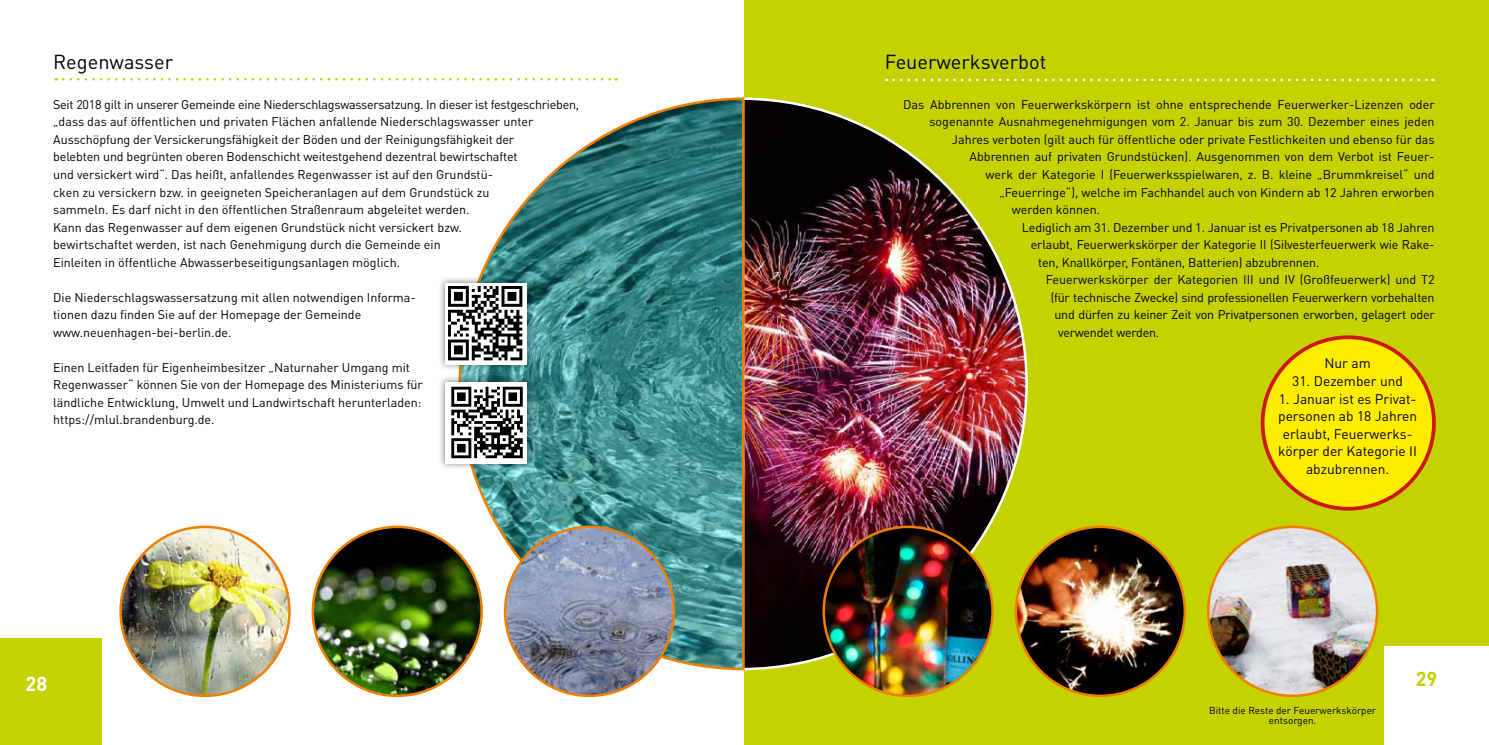
<style>
.page{position:relative;width:1489px;height:745px;background:#fff}
.page>*{position:absolute;margin:0;border:0;box-sizing:border-box;transform-origin:0 0}
.t1{font:20px "DIN Pro";color:#000}
.t2{font:700 20px "DIN Pro";color:#fff}
.t3{font:700 20px "DIN Pro";color:#c3d200}
.t4{font:13.75px/17.5px "DIN Pro";color:#000;text-align:center}
.t5{font:12.5px/17.5px "DIN Pro";color:#000}
.t6{font:12.5px "DIN Pro";letter-spacing:-.02em;color:#000}
.t7{font:10px/10px "DIN Pro";color:#000;text-align:center}
</style>
<div class="page">
<div style="left:744px;top:0;width:744px;height:744px;background:#c3d200"></div>
<div style="left:0;top:638px;width:101px;height:106px;background:#c3d200"></div>
<div style="left:1383px;top:645px;width:105px;height:99px;background:#fff"></div>
<svg style="left:893px;top:79px;width:540px;height:2px"></svg>
<img style="left:745px;top:97px;width:284px;height:574px">
<div style="left:1262px;top:337px;width:171px;height:171px;background:#ffed00;border-radius:50%"></div>
<div style="left:1260px;top:335px;width:175px;height:175px;border:4px solid #cd171a;border-radius:50%"></div>
<img style="left:1208px;top:526px;width:168px;height:169px;border-radius:84px">
<img style="left:823px;top:526px;width:169px;height:169px;border-radius:84px">
<img style="left:1015px;top:526px;width:169px;height:169px;border-radius:84px">
<svg style="left:457px;top:97px;width:288px;height:574px"></svg>
<svg style="left:63px;top:78px;width:553px;height:2px"></svg>
<img style="left:505px;top:526px;width:169px;height:169px;border-radius:84px">
<img style="left:121px;top:526px;width:168px;height:169px;border-radius:84px">
<img style="left:313px;top:526px;width:168px;height:169px;border-radius:84px">
<div style="left:438px;top:276px;width:95px;height:95px;background:#000;opacity:.5"></div>
<div style="left:445px;top:283px;width:81px;height:81px;background:#fff"></div>
<div style="left:445px;top:283px;width:80px;height:80px;background:linear-gradient(to right,#fdfdfd,#fdfdfd)"></div>
<svg style="left:448px;top:286px;width:74px;height:74px"></svg>
<div style="left:438px;top:375px;width:96px;height:95px;background:#000;opacity:.5"></div>
<div style="left:445px;top:381px;width:82px;height:82px;background:#fff"></div>
<svg style="left:451px;top:386px;width:72px;height:73px"></svg>
<svg style="left:451px;top:386px;width:71px;height:72px"></svg>
<h1 class="t1" style="left:53px;top:48px;width:121px">Regenwasser</h1>
<p class="t5" style="left:53px;top:95px;width:527px">Seit 2018 gilt in unserer Gemeinde eine Niederschlagswassersatzung. In dieser ist festgeschrieben, „dass das auf öffentlichen und privaten Flächen anfallende Niederschlagswasser unter Ausschöpfung der Versickerungsfähigkeit der Böden und der Reinigungsfähigkeit der<br>belebten und begrünten oberen Bodenschicht weitestgehend dezentral bewirtschaftet<br>und versickert wird“. Das heißt, anfallendes Regenwasser ist auf den Grundstü-<br>cken zu versickern bzw. in geeigneten Speicheranlagen auf dem Grundstück zu<br>sammeln. Es darf nicht in den öffentlichen Straßenraum abgeleitet werden.<br>Kann das Regenwasser auf dem eigenen Grundstück nicht versickert bzw.<br>bewirtschaftet werden, ist nach Genehmigung durch die Gemeinde ein<br>Einleiten in öffentliche Abwasserbeseitigungsanlagen möglich.</p>
<p class="t5" style="left:53px;top:287px;width:364px">Die Niederschlagswassersatzung mit allen notwendigen Informa&shy;tionen dazu finden Sie auf der Homepage der Gemeinde www.neuenhagen-bei-berlin.de.</p>
<p class="t5" style="left:53px;top:357px;width:371px">Einen Leitfaden für Eigenheimbesitzer „Naturnaher Umgang mit Regenwasser“ können Sie von der Homepage des Ministeriums für ländliche Entwicklung, Umwelt und Landwirtschaft herunterladen: https://mlul.brandenburg.de.</p>
<h1 class="t1" style="left:884px;top:48px;width:163px">Feuerwerksverbot</h1>
<p class="t5" style="left:903px;top:95px;width:533px">Das Abbrennen von Feuerwerkskörpern ist ohne entsprechende Feuerwerker-Lizenzen oder</p>
<p class="t5" style="left:929px;top:112px;width:506px">sogenannte Ausnahmegenehmigungen vom 2. Januar bis zum 30. Dezember eines jeden</p>
<p class="t5" style="left:951px;top:130px;width:484px">Jahres verboten (gilt auch für öffentliche oder private Festlichkeiten und ebenso für das</p>
<p class="t5" style="left:969px;top:147px;width:466px">Abbrennen auf privaten Grundstücken). Ausgenommen von dem Verbot ist Feuer-</p>
<p class="t5" style="left:985px;top:165px;width:450px">werk der Kategorie I (Feuerwerksspielwaren, z. B. kleine „Brummkreisel“ und</p>
<p class="t5" style="left:999px;top:182px;width:437px">„Feuerringe“), welche im Fachhandel auch von Kindern ab 12 Jahren erworben</p>
<p class="t5" style="left:1011px;top:200px;width:90px">werden können.</p>
<p class="t5" style="left:1021px;top:217px;width:414px">Lediglich am 31. Dezember und 1. Januar ist es Privatpersonen ab 18 Jahren</p>
<p class="t5" style="left:1030px;top:235px;width:405px">erlaubt, Feuerwerkskörper der Kategorie II (Silvesterfeuerwerk wie Rake-</p>
<p class="t5" style="left:1038px;top:252px;width:283px">ten, Knallkörper, Fontänen, Batterien) abzubrennen.</p>
<p class="t5" style="left:1045px;top:270px;width:390px">Feuerwerkskörper der Kategorien III und IV (Großfeuerwerk) und T2</p>
<p class="t6" style="left:1050px;top:288px;width:385px">(für technische Zwecke) sind professionellen Feuerwerkern vorbehalten</p>
<p class="t6" style="left:1054px;top:306px;width:381px">und dürfen zu keiner Zeit von Privatpersonen erworben, gelagert oder</p>
<p class="t6" style="left:1058px;top:323px;width:102px">verwendet werden.</p>
<p class="t4" style="left:1324px;top:354px;width:48px">Nur am</p>
<p class="t4" style="left:1292px;top:371px;width:112px">31. Dezember und</p>
<p class="t4" style="left:1278px;top:389px;width:140px">1. Januar ist es Privat&shy;personen ab 18 Jahren erlaubt, Feuerwerks&shy;körper der Kategorie II abzubrennen.</p>
<h1 class="t2" style="left:25px;top:669px;width:23px">28</h1>
<h1 class="t3" style="left:1415px;top:664px;width:23px">29</h1>
<p class="t7" style="left:1208px;top:704px;width:169px">Bitte die Reste der Feuerwerkskörper entsorgen.</p>
</div>
